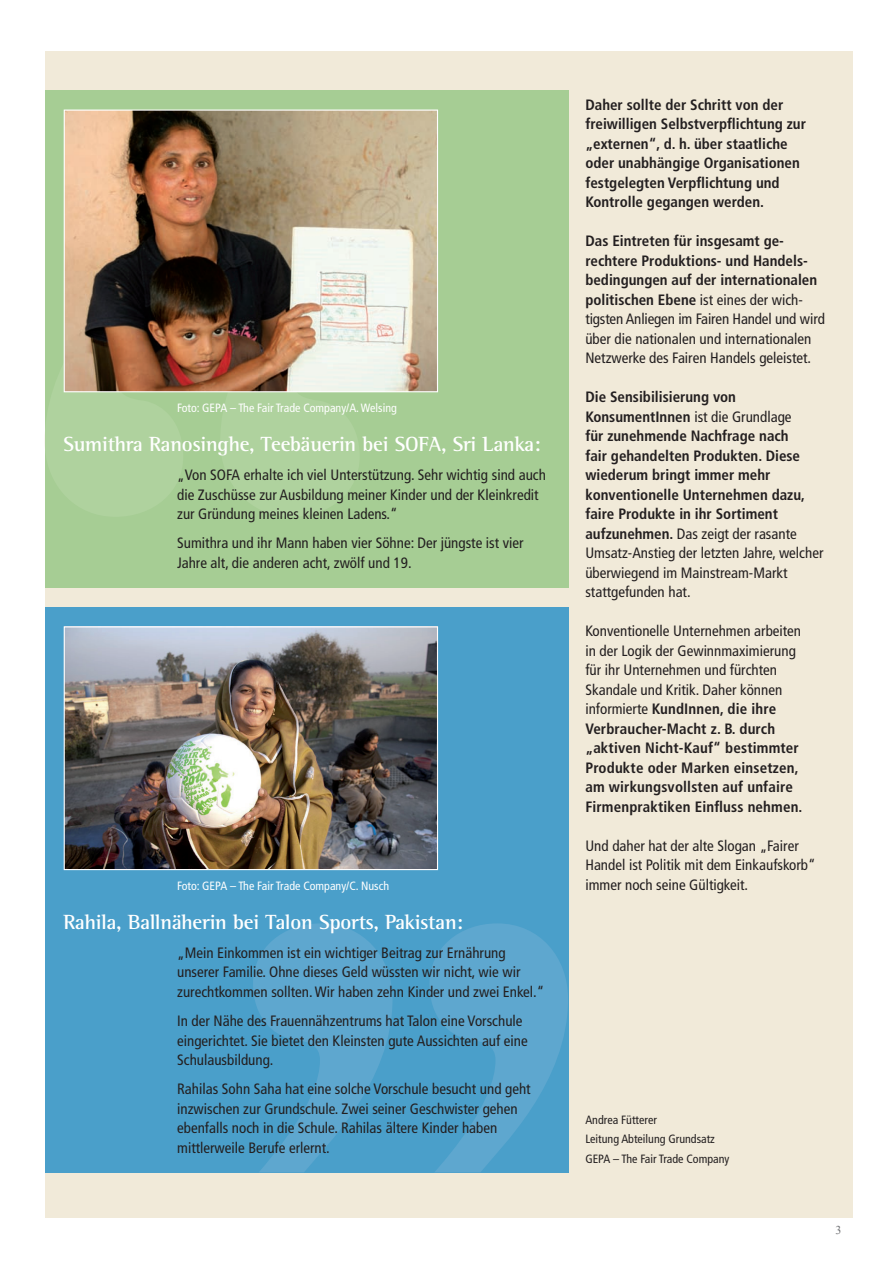
<style>
.page{position:relative;width:893px;height:1263px;background:#fff}
.page>*{position:absolute;margin:0;border:0;box-sizing:border-box;transform-origin:0 0}
.t1{font:700 21px "Rotis Semi Serif";letter-spacing:-.01em;color:#fff}
.t2{font:condensed 15px/19.5px "Frutiger LT";color:#231f20}
.t3{font:700 condensed 15px/19.5px "Frutiger LT";color:#231f20}
.t4{font:condensed 12px "Frutiger LT";color:#fff}
.t5{font:condensed 12px/19.5px "Frutiger LT";color:#231f20}
.t6{font:12px "Times New Roman";color:#6c6d70}
.s1{font-weight:700}
.s2{font-weight:400}
</style>
<div class="page">
<div style="left:45px;top:51px;width:808px;height:1166px;background:#f1ead9"></div>
<div style="left:45px;top:607px;width:523px;height:565px;background:#4a9fca"></div>
<svg style="left:253px;top:923px;width:315px;height:249px;fill:#5ea7cf"></svg>
<div style="left:45px;top:90px;width:523px;height:497px;background:#a6cd94"></div>
<img style="left:66px;top:112px;width:370px;height:278px">
<div style="left:64px;top:110px;width:374px;height:282px;border:1px solid #fff"></div>
<img style="left:66px;top:628px;width:370px;height:240px">
<div style="left:64px;top:626px;width:374px;height:244px;border:1px solid #fff"></div>
<p class="t4" style="left:177px;top:401px;width:221px">Foto: GEPA – The Fair Trade Company/A. Welsing</p>
<h1 class="t1" style="left:63px;top:431px;width:479px">Sumithra Ranosinghe, Teebäuerin bei SOFA, Sri Lanka:</h1>
<p class="t2" style="left:177px;top:465px;width:370px">„Von SOFA erhalte ich viel Unterstützung. Sehr wichtig sind auch die Zuschüsse zur Ausbildung meiner Kinder und der Kleinkredit zur Gründung meines kleinen Ladens.“</p>
<p class="t2" style="left:177px;top:533px;width:348px">Sumithra und ihr Mann haben vier Söhne: Der jüngste ist vier<br>Jahre alt, die anderen acht, zwölf und 19.</p>
<p class="t4" style="left:177px;top:878px;width:213px">Foto: GEPA – The Fair Trade Company/C. Nusch</p>
<h1 class="t1" style="left:63px;top:909px;width:401px">Rahila, Ballnäherin bei Talon Sports, Pakistan:</h1>
<p class="t2" style="left:177px;top:943px;width:369px">„Mein Einkommen ist ein wichtiger Beitrag zur Ernährung unserer Familie. Ohne dieses Geld wüssten wir nicht, wie wir zurechtkommen sollten. Wir haben zehn Kinder und zwei Enkel.“</p>
<p class="t2" style="left:177px;top:1011px;width:352px">In der Nähe des Frauennähzentrums hat Talon eine Vorschule eingerichtet. Sie bietet den Kleinsten gute Aussichten auf eine<br>Schulausbildung.</p>
<p class="t2" style="left:177px;top:1079px;width:355px">Rahilas Sohn Saha hat eine solche Vorschule besucht und geht inzwischen zur Grundschule. Zwei seiner Geschwister gehen ebenfalls noch in die Schule. Rahilas ältere Kinder haben mittlerweile Berufe erlernt.</p>
<p class="t3" style="left:585px;top:95px;width:222px">Daher sollte der Schritt von der freiwilligen Selbstverpflichtung zur „externen“, d. h. über staatliche oder unabhängige Organisationen festgelegten Verpflichtung und Kontrolle gegangen werden.</p>
<p class="t2" style="left:585px;top:231px;width:241px"><span class="s1">Das Eintreten für insgesamt ge&shy;rechtere Produktions- und Handels&shy;bedingungen auf der internationalen politischen Ebene</span> ist eines der wich&shy;tigsten Anliegen im Fairen Handel und wird über die nationalen und internationalen Netzwerke des Fairen Handels geleistet.</p>
<p class="t3" style="left:585px;top:387px;width:240px">Die Sensibilisierung von<br>KonsumentInnen <span class="s2">ist die Grundlage<br></span>für zunehmende Nachfrage nach<br>fair gehandelten Produkten. Diese wiederum bringt immer mehr konventionelle Unternehmen dazu, faire Produkte in ihr Sortiment aufzunehmen. <span class="s2">Das zeigt der rasante<br>Umsatz-Anstieg der letzten Jahre, welcher überwiegend im Mainstream-Markt stattgefunden hat.</span></p>
<p class="t3" style="left:585px;top:621px;width:219px"><span class="s2">Konventionelle Unternehmen arbeiten in der Logik der Gewinnmaximierung für ihr Unternehmen und fürchten Skandale und Kritik. Daher können informierte</span> KundInnen, die ihre Verbraucher-Macht z. B. durch „aktiven Nicht-Kauf“ bestimmter Produkte oder Marken einsetzen, am wirkungsvollsten auf unfaire Firmenpraktiken Einfluss nehmen.</p>
<p class="t2" style="left:585px;top:836px;width:232px">Und daher hat der alte Slogan „Fairer<br>Handel ist Politik mit dem Einkaufskorb“ immer noch seine Gültigkeit.</p>
<p class="t5" style="left:585px;top:1110px;width:145px">Andrea Fütterer<br>Leitung Abteilung Grundsatz<br>GEPA – The Fair Trade Company</p>
<p class="t6" style="left:835px;top:1221px;width:7px">3</p>
</div>
